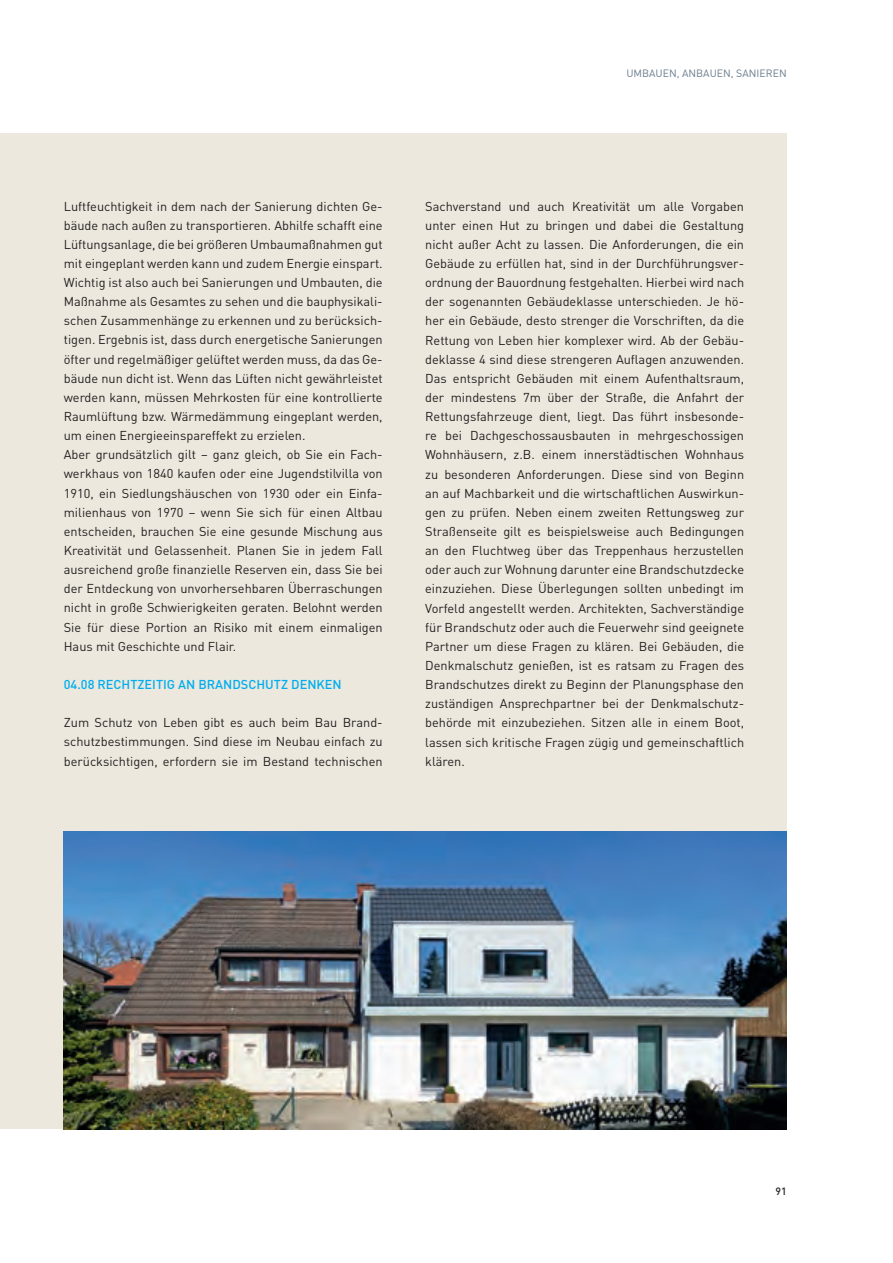
<style>
.page{position:relative;width:893px;height:1263px;background:#fff}
.page>*{position:absolute;margin:0;border:0;box-sizing:border-box;transform-origin:0 0}
.t1{font:12.75px/19.2px "DIN";color:#231f20;text-align:justify}
.t2{font:500 12.75px "DIN";color:#00aeef}
.t3{font:10.5px "DIN";color:#687c8c}
.t4{font:500 10.5px "DIN";color:#231f20}
</style>
<div class="page">
<div style="left:0;top:134px;width:787px;height:995px;background:#ece8dd"></div>
<img style="left:64px;top:831px;width:723px;height:298px">
<p class="t3" style="left:626px;top:66px;width:162px">UMBAUEN, ANBAUEN, SANIEREN</p>
<p class="t1" style="left:64px;top:196px;width:320px;text-align:left">Luftfeuchtigkeit in dem nach der Sanierung dichten Ge&shy;bäude nach außen zu transportieren. Abhilfe schafft eine Lüftungsanlage, die bei größeren Umbaumaßnahmen gut mit eingeplant werden kann und zudem Energie einspart.<br>Wichtig ist also auch bei Sanierungen und Umbauten, die Maßnahme als Gesamtes zu sehen und die bauphysikali&shy;schen Zusammenhänge zu erkennen und zu berücksich&shy;tigen. Ergebnis ist, dass durch energetische Sanierungen öfter und regelmäßiger gelüftet werden muss, da das Ge&shy;bäude nun dicht ist. Wenn das Lüften nicht gewährleistet werden kann, müssen Mehrkosten für eine kontrollierte Raumlüftung bzw. Wärmedämmung eingeplant werden, um einen Energieeinspareffekt zu erzielen.<br>Aber grundsätzlich gilt – ganz gleich, ob Sie ein Fach&shy;werkhaus von 1840 kaufen oder eine Jugendstilvilla von 1910, ein Siedlungshäuschen von 1930 oder ein Einfa&shy;milienhaus von 1970 – wenn Sie sich für einen Altbau entscheiden, brauchen Sie eine gesunde Mischung aus Kreativität und Gelassenheit. Planen Sie in jedem Fall ausreichend große finanzielle Reserven ein, dass Sie bei der Entdeckung von unvorhersehbaren Überraschungen nicht in große Schwierigkeiten geraten. Belohnt werden Sie für diese Portion an Risiko mit einem einmaligen Haus mit Geschichte und Flair.</p>
<p class="t2" style="left:64px;top:676px;width:280px">04.08 RECHTZEITIG AN BRANDSCHUTZ DENKEN</p>
<p class="t1" style="left:64px;top:713px;width:320px">Zum Schutz von Leben gibt es auch beim Bau Brand&shy;schutzbestimmungen. Sind diese im Neubau einfach zu berücksichtigen, erfordern sie im Bestand technischen</p>
<p class="t1" style="left:425px;top:196px;width:320px">Sachverstand und auch Kreativität um alle Vorgaben unter einen Hut zu bringen und dabei die Gestaltung nicht außer Acht zu lassen. Die Anforderungen, die ein Gebäude zu erfüllen hat, sind in der Durchführungsver&shy;ordnung der Bauordnung festgehalten. Hierbei wird nach der sogenannten Gebäudeklasse unterschieden. Je hö&shy;her ein Gebäude, desto strenger die Vorschriften, da die Rettung von Leben hier komplexer wird. Ab der Gebäu&shy;deklasse 4 sind diese strengeren Auflagen anzuwenden.<br>Das entspricht Gebäuden mit einem Aufenthaltsraum, der mindestens 7m über der Straße, die Anfahrt der Rettungsfahrzeuge dient, liegt. Das führt insbesonde&shy;re bei Dachgeschossausbauten in mehrgeschossigen Wohnhäusern, z.B. einem innerstädtischen Wohnhaus zu besonderen Anforderungen. Diese sind von Beginn an auf Machbarkeit und die wirtschaftlichen Auswirkun&shy;gen zu prüfen. Neben einem zweiten Rettungsweg zur Straßenseite gilt es beispielsweise auch Bedingungen an den Fluchtweg über das Treppenhaus herzustellen oder auch zur Wohnung darunter eine Brandschutzdecke einzuziehen. Diese Überlegungen sollten unbedingt im Vorfeld angestellt werden. Architekten, Sachverständige für Brandschutz oder auch die Feuerwehr sind geeignete Partner um diese Fragen zu klären. Bei Gebäuden, die Denkmalschutz genießen, ist es ratsam zu Fragen des Brandschutzes direkt zu Beginn der Planungsphase den zuständigen Ansprechpartner bei der Denkmalschutz&shy;behörde mit einzubeziehen. Sitzen alle in einem Boot, lassen sich kritische Fragen zügig und gemeinschaftlich klären.</p>
<p class="t4" style="left:775px;top:1184px;width:13px">91</p>
</div>
